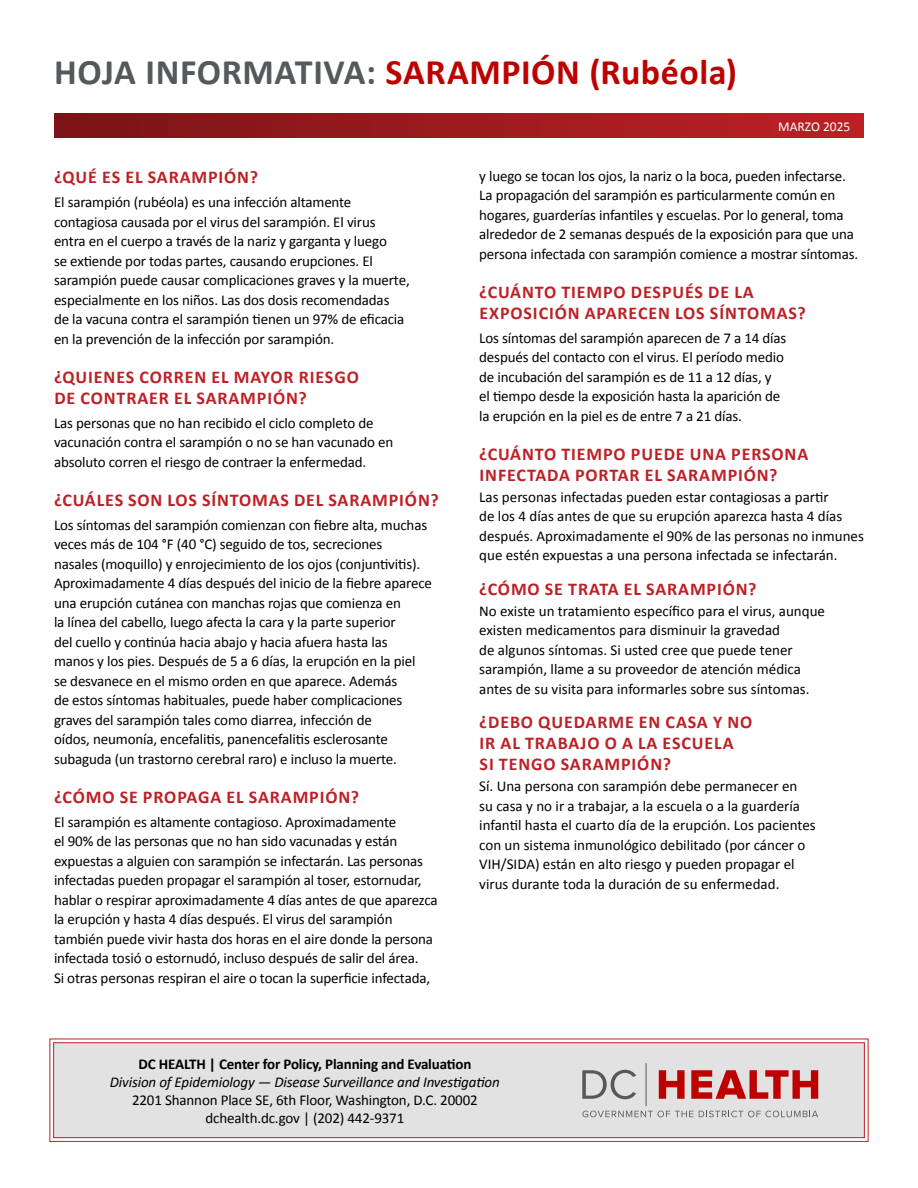
<style>
.page{position:relative;width:918px;height:1188px;background:#fff}
.page>*{position:absolute;margin:0;border:0;box-sizing:border-box;transform-origin:0 0}
.t1{font:700 36px "Calibri";letter-spacing:.015em;color:#bd0000}
.t2{font:700 18px/21px "Calibri";letter-spacing:.05em;color:#bd2025}
.t3{font:15px/19.5px "Calibri";letter-spacing:-.01em;color:#000}
.t4{font:italic 15px "Calibri";letter-spacing:-.01em;color:#000}
.t5{font:700 15px "Calibri";letter-spacing:-.01em;color:#000}
.t6{font:13.5px "Calibri";color:#fff}
.s1{color:#56595c}
</style>
<div class="page">
<svg style="left:49px;top:1038px;width:820px;height:104px"></svg>
<div style="left:53px;top:1042px;width:812px;height:96px;background:#e3e2e2"></div>
<svg style="left:582px;top:1070px;width:54px;height:29px;background:#b7b6b6"></svg>
<svg style="left:659px;top:1070px;width:26px;height:29px"></svg>
<svg style="left:691px;top:1070px;width:127px;height:29px;background:#ce6565"></svg>
<hr style="left:646px;top:1063px;width:1px;height:43px;background:#575959">
<svg style="left:582px;top:1111px;width:111px;height:6px"></svg>
<svg style="left:699px;top:1111px;width:119px;height:6px"></svg>
<div style="left:54px;top:113px;width:810px;height:25px;background:linear-gradient(to right,#791416,#bd2126)"></div>
<h1 class="t1" style="left:54px;top:49px;width:685px"><span class="s1">HOJA INFORMATIVA:</span> SARAMPIÓN (Rubéola)</h1>
<p class="t6" style="left:778px;top:118px;width:74px">MARZO 2025</p>
<p class="t2" style="left:54px;top:167px;width:206px">¿QUÉ ES EL SARAMPIÓN?</p>
<p class="t3" style="left:54px;top:192px;width:357px">El sarampión (rubéola) es una infección altamente contagiosa causada por el virus del sarampión. El virus entra en el cuerpo a través de la nariz y garganta y luego<br>se extiende por todas partes, causando erupciones. El sarampión puede causar complicaciones graves y la muerte, especialmente en los niños. Las dos dosis recomendadas<br>de la vacuna contra el sarampión tienen un 97% de eficacia en la prevención de la infección por sarampión.</p>
<p class="t2" style="left:54px;top:366px;width:306px">¿QUIENES CORREN EL MAYOR RIESGO<br>DE CONTRAER EL SARAMPIÓN?</p>
<p class="t3" style="left:54px;top:413px;width:341px">Las personas que no han recibido el ciclo completo de vacunación contra el sarampión o no se han vacunado en absoluto corren el riesgo de contraer la enfermedad.</p>
<p class="t2" style="left:54px;top:489px;width:386px">¿CUÁLES SON LOS SÍNTOMAS DEL SARAMPIÓN?</p>
<p class="t3" style="left:54px;top:515px;width:380px">Los síntomas del sarampión comienzan con fiebre alta, muchas veces más de 104 °F (40 °C) seguido de tos, secreciones<br>nasales (moquillo) y enrojecimiento de los ojos (conjuntivitis).<br>Aproximadamente 4 días después del inicio de la fiebre aparece una erupción cutánea con manchas rojas que comienza en<br>la línea del cabello, luego afecta la cara y la parte superior<br>del cuello y continúa hacia abajo y hacia afuera hasta las<br>manos y los pies. Después de 5 a 6 días, la erupción en la piel se desvanece en el mismo orden en que aparece. Además<br>de estos síntomas habituales, puede haber complicaciones graves del sarampión tales como diarrea, infección de<br>oídos, neumonía, encefalitis, panencefalitis esclerosante subaguda (un trastorno cerebral raro) e incluso la muerte.</p>
<p class="t2" style="left:54px;top:786px;width:307px">¿CÓMO SE PROPAGA EL SARAMPIÓN?</p>
<p class="t3" style="left:54px;top:812px;width:385px">El sarampión es altamente contagioso. Aproximadamente<br>el 90% de las personas que no han sido vacunadas y están expuestas a alguien con sarampión se infectarán. Las personas infectadas pueden propagar el sarampión al toser, estornudar, hablar o respirar aproximadamente 4 días antes de que aparezca la erupción y hasta 4 días después. El virus del sarampión también puede vivir hasta dos horas en el aire donde la persona infectada tosió o estornudó, incluso después de salir del área.<br>Si otras personas respiran el aire o tocan la superficie infectada,</p>
<p class="t3" style="left:479px;top:166px;width:381px">y luego se tocan los ojos, la nariz o la boca, pueden infectarse.<br>La propagación del sarampión es particularmente común en hogares, guarderías infantiles y escuelas. Por lo general, toma alrededor de 2 semanas después de la exposición para que una persona infectada con sarampión comience a mostrar síntomas.</p>
<p class="t2" style="left:479px;top:281px;width:328px">¿CUÁNTO TIEMPO DESPUÉS DE LA<br>EXPOSICIÓN APARECEN LOS SÍNTOMAS?</p>
<p class="t3" style="left:479px;top:328px;width:309px">Los síntomas del sarampión aparecen de 7 a 14 días después del contacto con el virus. El período medio de incubación del sarampión es de 11 a 12 días, y<br>el tiempo desde la exposición hasta la aparición de la erupción en la piel es de entre 7 a 21 días.</p>
<p class="t2" style="left:479px;top:443px;width:331px">¿CUÁNTO TIEMPO PUEDE UNA PERSONA<br>INFECTADA PORTAR EL SARAMPIÓN?</p>
<p class="t3" style="left:479px;top:487px;width:386px">Las personas infectadas pueden estar contagiosas a partir<br>de los 4 días antes de que su erupción aparezca hasta 4 días después. Aproximadamente el 90% de las personas no inmunes que estén expuestas a una persona infectada se infectarán.</p>
<p class="t2" style="left:479px;top:578px;width:279px">¿CÓMO SE TRATA EL SARAMPIÓN?</p>
<p class="t3" style="left:479px;top:601px;width:347px">No existe un tratamiento específico para el virus, aunque existen medicamentos para disminuir la gravedad<br>de algunos síntomas. Si usted cree que puede tener sarampión, llame a su proveedor de atención médica antes de su visita para informarles sobre sus síntomas.</p>
<p class="t2" style="left:479px;top:712px;width:275px">¿DEBO QUEDARME EN CASA Y NO<br>IR AL TRABAJO O A LA ESCUELA<br>SI TENGO SARAMPIÓN?</p>
<p class="t3" style="left:479px;top:777px;width:338px">Sí. Una persona con sarampión debe permanecer en<br>su casa y no ir a trabajar, a la escuela o a la guardería infantil hasta el cuarto día de la erupción. Los pacientes con un sistema inmunológico debilitado (por cáncer o VIH/SIDA) están en alto riesgo y pueden propagar el virus durante toda la duración de su enfermedad.</p>
<p class="t5" style="left:138px;top:1054px;width:335px">DC HEALTH | Center for Policy, Planning and Evaluation</p>
<p class="t4" style="left:110px;top:1071px;width:391px">Division of Epidemiology — Disease Surveillance and Investigation</p>
<p class="t3" style="left:132px;top:1091px;width:347px;line-height:18px;text-align:center">2201 Shannon Place SE, 6th Floor, Washington, D.C. 20002 dchealth.dc.gov | (202) 442-9371</p>
</div>
